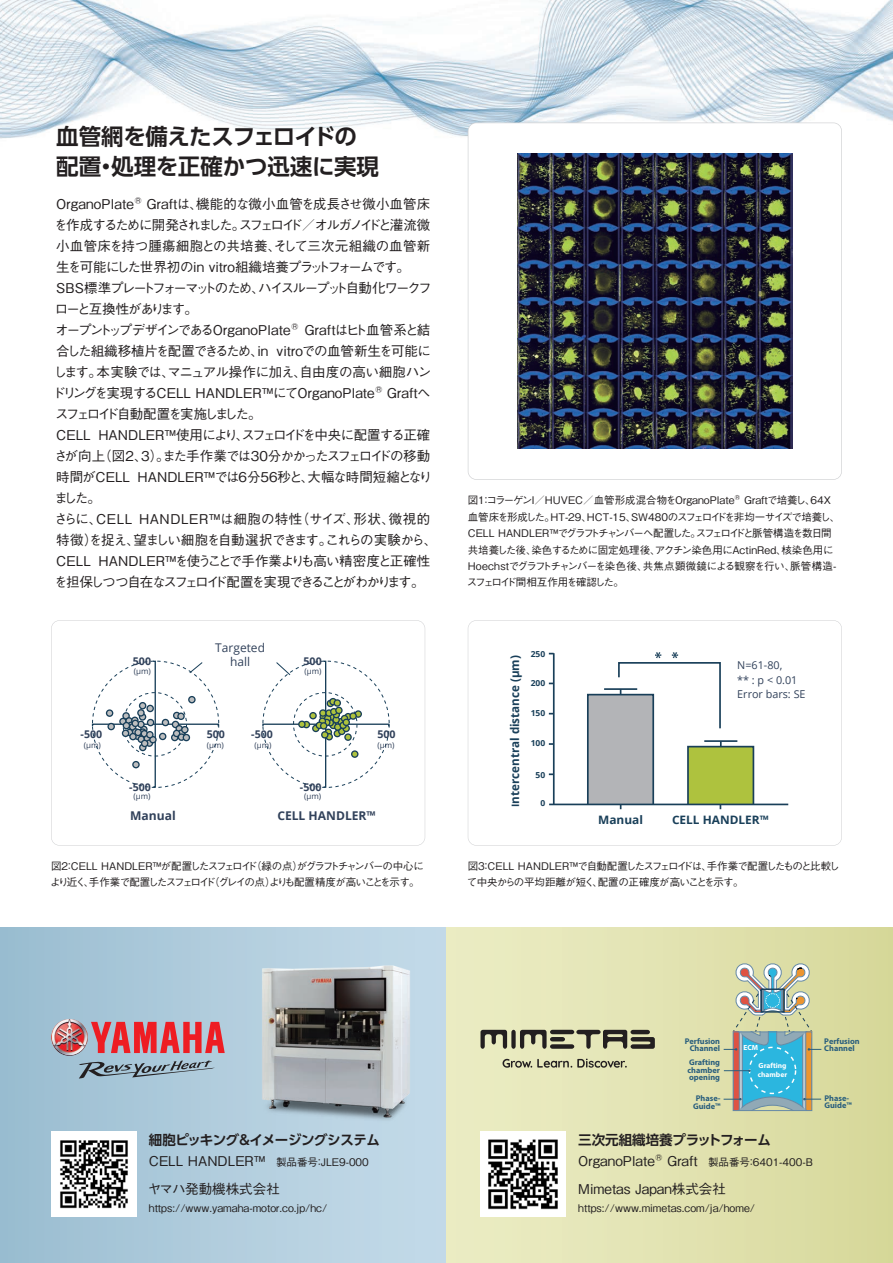
<style>
.page{position:relative;width:893px;height:1263px;background:#fff}
.page>*{position:absolute;margin:0;border:0;box-sizing:border-box;transform-origin:0 0}
.t1{font:700 22.5px/30px "UD Shin Go Pro De";letter-spacing:-.015em;color:#231f20}
.t2{font:500 13.5px/21px "Gothic BBB Pr 5";letter-spacing:-.04em;color:#231f20}
.t3{font:500 13.5px/28.5px "Gothic BBB Pr 5";color:#231f20}
.t4{font:700 13.5px "UD Shin Go Pro De";letter-spacing:-.03em;color:#231f20}
.t5{font:700 12.15px "Open Sans";color:#31415a}
.t6{font:12px/13.6px "Open Sans";color:#31415a;text-align:center}
.t7{font:700 11.85px "Open Sans";color:#193f59}
.t8{font:700 11.55px "Open Sans";color:#193f59}
.t9{font:10.8px/14.4px "Open Sans";color:#31415a}
.t10{font:700 10.65px "Open Sans";color:#31415a}
.t11{font:500 10.5px/16.5px "Gothic BBB Pr 5";letter-spacing:-.015em;color:#231f20}
.t12{font:500 10.5px/16.5px "Gothic BBB Pr 5";letter-spacing:-.115em;color:#231f20}
.t13{font:500 10.5px/16.5px "Gothic BBB Pr 5";letter-spacing:-.065em;color:#231f20}
.t14{font:700 8.25px/7.5px "Myriad Pro";color:#295e7d;text-align:center}
.t15{font:700 8.25px "Open Sans";color:#193f59}
.t16{font:7.95px "Open Sans";color:#31415a}
.t17{font:700 7.5px/9px "Myriad Pro";color:#fff}
.s1{font-size:10.2px}
.s2{font-size:13.5px}
.s3{font-size:10.5px}
</style>
<div class="page">
<img style="left:0;top:0;width:893px;height:235px">
<div style="left:0;top:927px;width:446px;height:336px;background:linear-gradient(to right,#9bbdd0,#c5dce9)"></div>
<div style="left:446px;top:927px;width:447px;height:336px;background:linear-gradient(to right,#ecedc6,#d7d89b)"></div>
<svg style="left:468px;top:123px;width:374px;height:357px"></svg>
<svg style="left:468px;top:620px;width:374px;height:226px"></svg>
<svg style="left:51px;top:620px;width:374px;height:226px"></svg>
<img style="left:517px;top:153px;width:275px;height:296px">
<div style="left:152px;top:661px;width:4px;height:127px;border:1px solid #193f59"></div>
<div style="left:92px;top:723px;width:127px;height:4px;border:1px solid #193f59"></div>
<div style="left:133px;top:761px;width:6px;height:7px;background:#bdbebf;border-radius:50%"></div>
<div style="left:132px;top:761px;width:8px;height:7px;border:1px solid #193f59;border-radius:50%"></div>
<div style="left:139px;top:744px;width:8px;height:7px;border:1px solid #193f59;border-radius:50%"></div>
<div style="left:108px;top:723px;width:6px;height:7px;background:#bdbebf;border-radius:50%"></div>
<div style="left:107px;top:723px;width:8px;height:7px;border:1px solid #193f59;border-radius:50%"></div>
<svg style="left:108px;top:710px;width:5px;height:6px"></svg>
<div style="left:106px;top:709px;width:7px;height:8px;border:1px solid #193f59;border-radius:50%"></div>
<div style="left:119px;top:718px;width:8px;height:7px;border:1px solid #193f59;border-radius:50%"></div>
<div style="left:139px;top:702px;width:7px;height:7px;border:1px solid #193f59;border-radius:50%"></div>
<div style="left:171px;top:734px;width:7px;height:7px;border:1px solid #193f59;border-radius:50%"></div>
<div style="left:162px;top:719px;width:7px;height:7px;background:#bdbebf;border-radius:50%"></div>
<div style="left:162px;top:719px;width:7px;height:7px;border:1px solid #193f59;border-radius:50%"></div>
<div style="left:173px;top:712px;width:7px;height:7px;border:1px solid #193f59;border-radius:50%"></div>
<div style="left:172px;top:721px;width:7px;height:6px;background:#bdbebf;border-radius:50%"></div>
<div style="left:172px;top:721px;width:7px;height:7px;border:1px solid #193f59;border-radius:50%"></div>
<div style="left:175px;top:725px;width:8px;height:7px;border:1px solid #193f59;border-radius:50%"></div>
<div style="left:181px;top:726px;width:8px;height:7px;border:1px solid #193f59;border-radius:50%"></div>
<svg style="left:174px;top:712px;width:10px;height:7px"></svg>
<div style="left:177px;top:712px;width:8px;height:8px;border:1px solid #193f59;border-radius:50%"></div>
<svg style="left:120px;top:703px;width:46px;height:47px"></svg>
<div style="left:159px;top:733px;width:7px;height:7px;border:1px solid #193f59;border-radius:50%"></div>
<svg style="left:189px;top:698px;width:6px;height:5px"></svg>
<div style="left:188px;top:696px;width:8px;height:7px;border:1px solid #193f59;border-radius:50%"></div>
<svg style="left:172px;top:726px;width:16px;height:14px"></svg>
<div style="left:178px;top:733px;width:7px;height:8px;border:1px solid #193f59;border-radius:50%"></div>
<div style="left:183px;top:734px;width:6px;height:7px;background:#bdbebf;border-radius:50%"></div>
<div style="left:183px;top:734px;width:7px;height:7px;border:1px solid #193f59;border-radius:50%"></div>
<svg style="left:122px;top:730px;width:7px;height:6px"></svg>
<div style="left:122px;top:729px;width:7px;height:8px;border:1px solid #193f59;border-radius:50%"></div>
<div style="left:323px;top:661px;width:3px;height:127px;border:1px solid #193f59"></div>
<div style="left:262px;top:723px;width:127px;height:4px;border:1px solid #193f59"></div>
<svg style="left:353px;top:751px;width:5px;height:6px"></svg>
<div style="left:351px;top:750px;width:7px;height:8px;border:1px solid #193f59;border-radius:50%"></div>
<div style="left:344px;top:733px;width:8px;height:8px;border:1px solid #193f59;border-radius:50%"></div>
<div style="left:354px;top:710px;width:8px;height:8px;border:1px solid #193f59;border-radius:50%"></div>
<svg style="left:297px;top:696px;width:64px;height:44px"></svg>
<svg style="left:189px;top:661px;width:14px;height:13px"></svg>
<svg style="left:275px;top:661px;width:16px;height:15px"></svg>
<div style="left:688px;top:746px;width:65px;height:58px;background:#aec23e"></div>
<div style="left:587px;top:695px;width:66px;height:109px;background:#b3b4b7"></div>
<hr style="left:553px;top:653px;width:2px;height:152px;background:#193f59">
<hr style="left:549px;top:803px;width:239px;height:2px;background:#193f59">
<div style="left:587px;top:694px;width:67px;height:112px;border:2px solid #193f59"></div>
<hr style="left:604px;top:688px;width:33px;height:2px;background:#193f59">
<div style="left:687px;top:746px;width:67px;height:60px;border:2px solid #193f59"></div>
<hr style="left:704px;top:740px;width:33px;height:2px;background:#193f59">
<svg style="left:617px;top:652px;width:105px;height:78px"></svg>
<svg style="left:724px;top:962px;width:97px;height:149px;background:#9bbdb3"></svg>
<hr style="left:550px;top:1030px;width:24px;height:4px;background:#231f20;border-radius:2px">
<div style="left:550px;top:1044px;width:24px;height:5px;background:#231f20;border-radius:2px"></div>
<hr style="left:550px;top:1037px;width:15px;height:4px;background:#231f20;border-radius:2px">
<svg style="left:480px;top:1030px;width:67px;height:19px"></svg>
<svg style="left:576px;top:1030px;width:79px;height:19px;background:#82816b"></svg>
<svg style="left:503px;top:1059px;width:124px;height:9px"></svg>
<svg style="left:79px;top:1060px;width:136px;height:18px;background:#899fac"></svg>
<img style="left:51px;top:1019px;width:37px;height:37px;border-radius:18px">
<svg style="left:91px;top:1022px;width:134px;height:31px;background:#d2636e"></svg>
<img style="left:480px;top:1131px;width:86px;height:85px">
<img style="left:51px;top:1131px;width:85px;height:85px">
<img style="left:256px;top:959px;width:159px;height:168px">
<h1 class="t1" style="left:56px;top:120px;width:324px">血管網を備えたスフェロイドの配置・処理を正確かつ迅速に実現</h1>
<p class="t2" style="left:52px;top:192px;width:386px">OrganoPlate®Graftは、機能的な微小血管を成長させ微小血管床を作成するために開発されました。スフェロイド／オルガノイドと灌流微小血管床を持つ腫瘍細胞との共培養、そして三次元組織の血管新生を可能にした世界初のin vitro組織培養プラットフォームです。SBS標準プレートフォーマットのため、ハイスループット自動化ワークフローと互換性があります。<br>オープントップデザインであるOrganoPlate®Graftはヒト血管系と結合した組織移植片を配置できるため、in vitroでの血管新生を可能にします。本実験では、マニュアル操作に加え、自由度の高い細胞ハンドリングを実現するCELL HANDLER™にてOrganoPlate®Graftへスフェロイド自動配置を実施しました。<br>CELL HANDLER™使用により、スフェロイドを中央に配置する正確さが向上（図2、3）。また手作業では30分かかったスフェロイドの移動時間がCELL HANDLER™では6分56秒と、大幅な時間短縮となりました。<br>さらに、CELL HANDLER™は細胞の特性（サイズ、形状、微視的特徴）を捉え、望ましい細胞を自動選択できます。これらの実験から、CELL HANDLER™を使うことで手作業よりも高い精密度と正確性を担保しつつ自在なスフェロイド配置を実現できることがわかります。</p>
<p class="t10" style="left:133px;top:654px;width:20px">500</p>
<p class="t16" style="left:134px;top:665px;width:19px">(µm)</p>
<p class="t6" style="left:215px;top:641px;width:51px">Targeted hall</p>
<p class="t10" style="left:304px;top:654px;width:20px">500</p>
<p class="t16" style="left:304px;top:665px;width:19px">(µm)</p>
<p class="t10" style="left:81px;top:727px;width:23px">-500</p>
<p class="t10" style="left:207px;top:727px;width:20px">500</p>
<p class="t10" style="left:251px;top:727px;width:23px">-500</p>
<p class="t10" style="left:377px;top:727px;width:20px">500</p>
<p class="t16" style="left:84px;top:739px;width:19px">(µm)</p>
<p class="t16" style="left:207px;top:739px;width:19px">(µm)</p>
<p class="t16" style="left:255px;top:739px;width:19px">(µm)</p>
<p class="t16" style="left:377px;top:739px;width:19px">(µm)</p>
<p class="t10" style="left:129px;top:779px;width:23px">-500</p>
<p class="t10" style="left:300px;top:779px;width:23px">-500</p>
<p class="t16" style="left:133px;top:791px;width:19px">(µm)</p>
<p class="t16" style="left:304px;top:791px;width:19px">(µm)</p>
<p class="t5" style="left:130px;top:807px;width:47px">Manual</p>
<p class="t5" style="left:277px;top:807px;width:100px">CELL HANDLER™</p>
<p class="t11" style="left:467px;top:491px;width:375px">図1：コラーゲンI／HUVEC／血管形成混合物をOrganoPlate®Graftで培養し、64X血管床を形成した。HT-29、HCT-15、SW480のスフェロイドを非均一サイズで培養し、CELL HANDLER™でグラフトチャンバーへ配置した。スフェロイドと脈管構造を数日間共培養した後、染色するために固定処理後、アクチン染色用にActinRed、核染色用にHoechstでグラフトチャンバーを染色後、共焦点顕微鏡による観察を行い、脈管構造-スフェロイド間相互作用を確認した。</p>
<p class="t7" style="left:507px;top:807px;width:153px;rotate:-90deg"><span class="s1">I</span>ntercentral distance (µm)</p>
<p class="t15" style="left:531px;top:648px;width:16px">250</p>
<p class="t15" style="left:531px;top:678px;width:16px">200</p>
<p class="t15" style="left:531px;top:707px;width:16px">150</p>
<p class="t15" style="left:531px;top:737px;width:16px">100</p>
<p class="t15" style="left:536px;top:769px;width:11px">50</p>
<p class="t15" style="left:540px;top:797px;width:6px">0</p>
<p class="t9" style="left:737px;top:658px;width:70px">N=61-80,<br>** : p &lt; 0.01<br>Error bars: SE</p>
<p class="t8" style="left:598px;top:812px;width:46px">Manual</p>
<p class="t8" style="left:672px;top:812px;width:98px">CELL HANDLER™</p>
<p class="t12" style="left:50px;top:857px;width:375px">図2：CELL HANDLER™が配置したスフェロイド（緑の点）がグラフトチャンバーの中心により近く、手作業で配置したスフェロイド（グレイの点）よりも配置精度が高いことを示す。</p>
<p class="t13" style="left:467px;top:857px;width:374px">図3：CELL HANDLER™で自動配置したスフェロイドは、手作業で配置したものと比較して中央からの平均距離が短く、配置の正確度が高いことを示す。</p>
<p class="t14" style="left:685px;top:1037px;width:37px;text-align:right">Perfusion<br>Channel</p>
<p class="t14" style="left:824px;top:1037px;width:37px">Perfusion</p>
<p class="t17" style="left:743px;top:1043px;width:16px">ECM</p>
<p class="t14" style="left:824px;top:1044px;width:32px">Channel</p>
<p class="t4" style="left:149px;top:1128px;width:233px">細胞ピッキング＆イメージングシステム</p>
<p class="t11" style="left:149px;top:1153px;width:222px"><span class="s2">CELL HANDLER™</span>　製品番号：JLE9-000</p>
<p class="t3" style="left:148px;top:1173px;width:133px">ヤマハ発動機株式会社</p>
<p class="t11" style="left:149px;top:1199px;width:180px">https://www.yamaha-motor.co.jp/hc/</p>
<p class="t14" style="left:688px;top:1058px;width:34px;text-align:justify">Grafting chamber opening</p>
<p class="t14" style="left:693px;top:1094px;width:29px">Phase-<br>Guide™</p>
<p class="t17" style="left:758px;top:1061px;width:31px">Grafting chamber</p>
<p class="t4" style="left:578px;top:1128px;width:194px">三次元組織培養プラットフォーム</p>
<p class="t3" style="left:578px;top:1145px;width:236px">OrganoPlate®Graft<span class="s3">　製品番号：6401-400-B<br></span>Mimetas Japan株式会社</p>
<p class="t11" style="left:578px;top:1199px;width:178px">https://www.mimetas.com/ja/home/</p>
<p class="t14" style="left:824px;top:1094px;width:29px;text-align:left">Phase-<br>Guide™</p>
</div>
